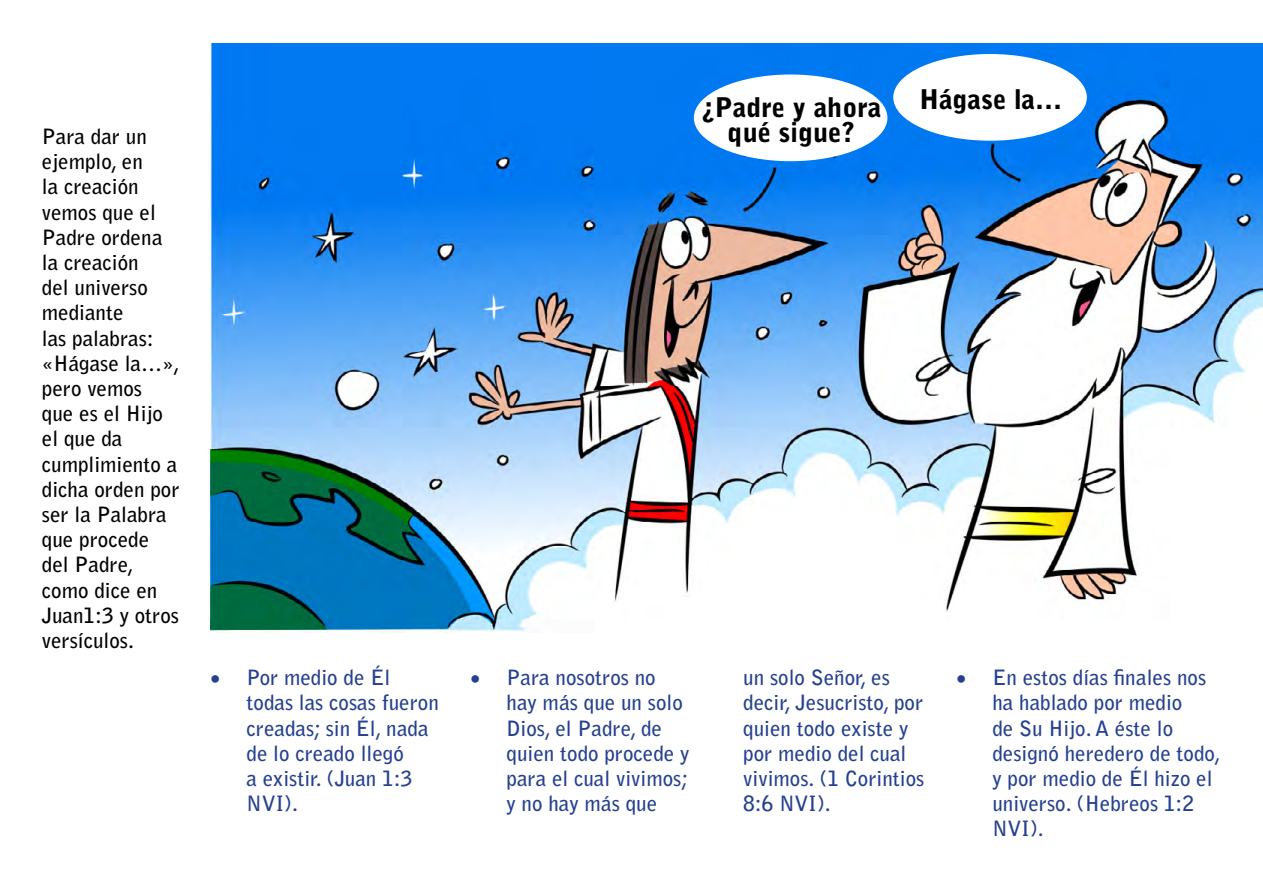
<style>
.page{position:relative;width:1263px;height:893px;background:#fff}
.page>*{position:absolute;margin:0;border:0;box-sizing:border-box;transform-origin:0 0}
.t1{font:900 27px/25.5px "Bell Gothic Std";color:#000;text-align:center}
.t2{font:700 21px/25.2px "Bell Gothic Std";color:#25408f}
.t3{font:700 21px/25.2px "Bell Gothic Std";color:#000}
</style>
<div class="page">
<img style="left:210px;top:44px;width:1053px;height:589px">
<div style="left:694px;top:74px;width:193px;height:87px;background:#fff;border-radius:50%"></div>
<div style="left:893px;top:54px;width:194px;height:87px;background:#fff;border-radius:50%"></div>
<p class="t3" style="left:42px;top:124px;width:139px">Para dar un ejemplo, en<br>la creación vemos que el<br>Padre ordena la creación<br>del universo mediante<br>las palabras: «Hágase la…», pero vemos<br>que es el Hijo el que da cumplimiento a dicha orden por ser la Palabra que procede del Padre, como dice en<br>Juan1:3 y otros versículos.</p>
<p class="t1" style="left:701px;top:94px;width:181px">¿Padre y ahora qué sigue?</p>
<p class="t1" style="left:919px;top:87px;width:144px">Hágase la…</p>
<p class="t2" style="left:246px;top:665px;width:194px;text-indent:-36px">• Por medio de Él todas las cosas fueron creadas; sin Él, nada de lo creado llegó<br>a existir. (Juan 1:3<br>NVI).</p>
<p class="t2" style="left:506px;top:665px;width:184px;text-indent:-36px">• Para nosotros no hay más que un solo<br>Dios, el Padre, de quien todo procede y para el cual vivimos; y no hay más que</p>
<p class="t2" style="left:743px;top:665px;width:183px">un solo Señor, es decir, Jesucristo, por quien todo existe y por medio del cual vivimos. (1 Corintios<br>8:6 NVI).</p>
<p class="t2" style="left:992px;top:665px;width:230px;text-indent:-36px">• En estos días finales nos ha hablado por medio<br>de Su Hijo. A éste lo designó heredero de todo, y por medio de Él hizo el universo. (Hebreos 1:2<br>NVI).</p>
</div>
